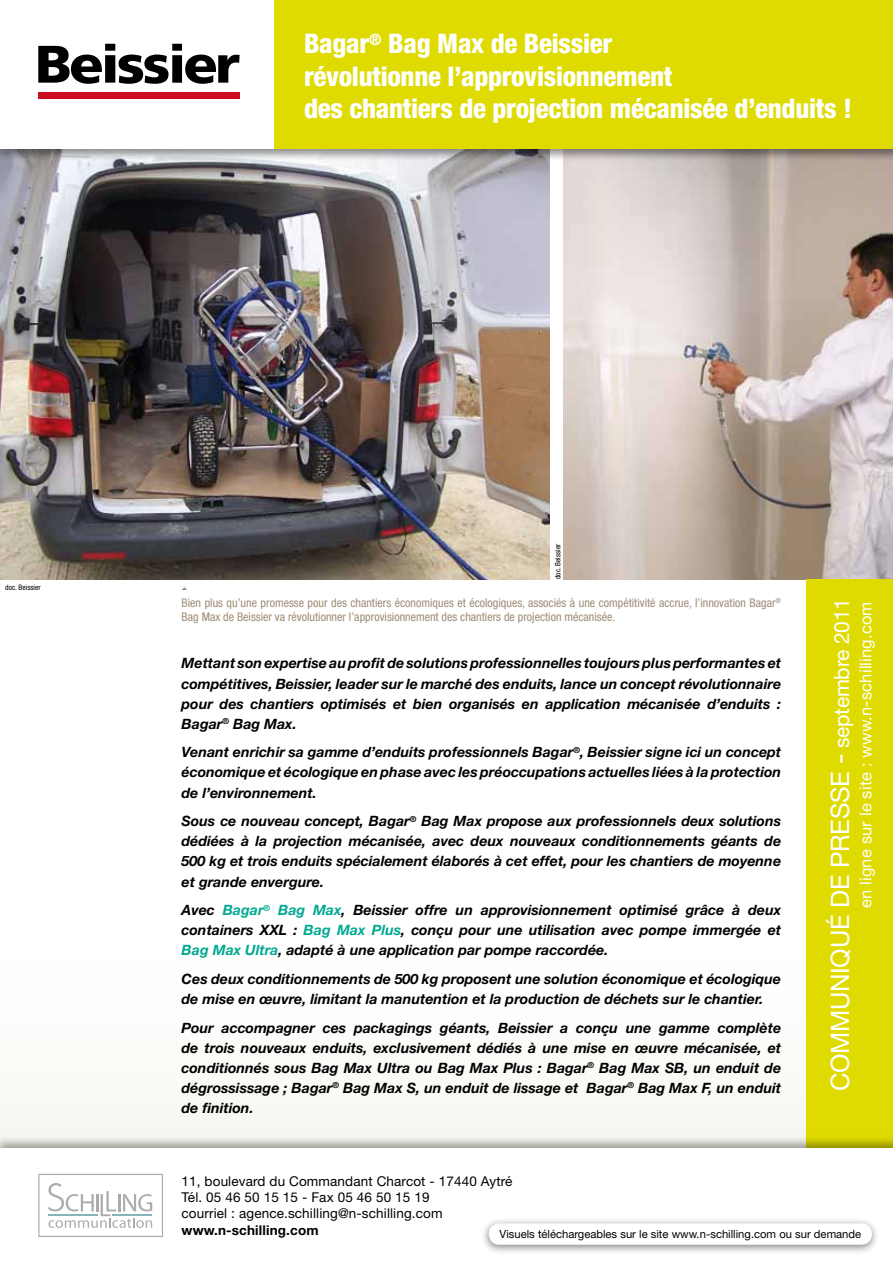
<style>
.page{position:relative;width:893px;height:1263px;background:#fff}
.page>*{position:absolute;margin:0;border:0;box-sizing:border-box;transform-origin:0 0}
.t1{font:800 condensed 27px/32.4px "Helvetica Neue LT Std";letter-spacing:-.01em;color:#fff}
.t2{font:25.5px "Helvetica Neue LT Std";letter-spacing:-.01em;color:#fff}
.t3{font:16.5px "Helvetica Neue LT Std";letter-spacing:.01em;color:#fff}
.t4{font:italic 700 14.25px/20.1px "Helvetica Neue LT Std";color:#000;text-align:justify}
.t5{font:13.5px/16.2px "Helvetica Neue LT Std";letter-spacing:.01em;color:#000}
.t6{font:700 13.5px "Helvetica Neue LT Std";letter-spacing:.01em;color:#000}
.t7{font:condensed 12px/14.4px "Helvetica Neue LT Std";color:#9e8c76}
.t8{font:11.25px "Helvetica Neue LT Std";color:#000}
.t9{font:condensed 7.5px "Helvetica Neue LT Std";color:#000}
.s1{color:#00a992}
.s2{font-size:27px}
.s3{font-size:21px}
</style>
<div class="page">
<img style="left:0;top:161px;width:550px;height:418px">
<img style="left:563px;top:161px;width:330px;height:418px">
<div style="left:0;top:930px;width:893px;height:333px;background:#fcfcfa"></div>
<div style="left:806px;top:579px;width:87px;height:666px;background:#dfdb00"></div>
<div style="left:0;top:1136px;width:893px;height:127px;background:#000;opacity:.35"></div>
<div style="left:0;top:1148px;width:893px;height:115px;background:#fff"></div>
<div style="left:0;top:0;width:893px;height:161px;background:#000;opacity:.45"></div>
<div style="left:0;top:0;width:893px;height:149px;background:#dfdb00"></div>
<div style="left:0;top:0;width:273px;height:149px;background:#fff"></div>
<svg style="left:38px;top:44px;width:202px;height:40px"></svg>
<div style="left:38px;top:92px;width:202px;height:7px;background:#cb0d1f"></div>
<div style="left:481px;top:1217px;width:398px;height:38px;background:#000;opacity:.5"></div>
<div style="left:489px;top:1223px;width:383px;height:22px;background:#fff;border-radius:11px"></div>
<div style="left:38px;top:1174px;width:125px;height:63px;background:#fff;border:1px solid #ababad"></div>
<svg style="left:48px;top:1183px;width:104px;height:45px"></svg>
<h1 class="t1" style="left:304px;top:27px;width:549px">Bagar<sup>®</sup> Bag Max de Beissier<br>révolutionne l’approvisionnement<br>des chantiers de projection mécanisée d’enduits !</h1>
<p class="t9" style="left:5px;top:583px;width:37px">doc. Beissier</p>
<p class="t9" style="left:553px;top:579px;width:37px;rotate:-90deg">doc. Beissier</p>
<p class="t7" style="left:182px;top:595px;width:601px">Bien plus qu’une promesse pour des chantiers économiques et écologiques, associés à une compétitivité accrue, l’innovation Bagar<sup>®<br></sup>Bag Max de Beissier va révolutionner l’approvisionnement des chantiers de projection mécanisée.</p>
<p class="t4" style="left:182px;top:653px;width:601px">Mettant son expertise au profit de solutions professionnelles toujours plus performantes et compétitives, Beissier, leader sur le marché des enduits, lance un concept révolutionnaire pour des chantiers optimisés et bien organisés en application mécanisée d’enduits :<br>Bagar<sup>®</sup> Bag Max.</p>
<p class="t4" style="left:182px;top:742px;width:601px">Venant enrichir sa gamme d’enduits professionnels Bagar<sup>®</sup>, Beissier signe ici un concept économique et écologique en phase avec les préoccupations actuelles liées à la protection de l’environnement.</p>
<p class="t4" style="left:182px;top:811px;width:601px">Sous ce nouveau concept, Bagar<sup>®</sup> Bag Max propose aux professionnels deux solutions dédiées à la projection mécanisée, avec deux nouveaux conditionnements géants de 500 kg et trois enduits spécialement élaborés à cet effet, pour les chantiers de moyenne et grande envergure.</p>
<p class="t4" style="left:182px;top:900px;width:601px">Avec <span class="s1">Bagar</span><sup>®</sup> <span class="s1">Bag Max</span>, Beissier offre un approvisionnement optimisé grâce à deux containers XXL : <span class="s1">Bag Max Plus</span>, conçu pour une utilisation avec pompe immergée et <span class="s1">Bag Max Ultra</span>, adapté à une application par pompe raccordée.</p>
<p class="t4" style="left:182px;top:968px;width:601px">Ces deux conditionnements de 500 kg proposent une solution économique et écologique de mise en œuvre, limitant la manutention et la production de déchets sur le chantier.</p>
<p class="t4" style="left:182px;top:1017px;width:601px">Pour accompagner ces packagings géants, Beissier a conçu une gamme complète de trois nouveaux enduits, exclusivement dédiés à une mise en œuvre mécanisée, et conditionnés sous Bag Max Ultra ou Bag Max Plus : Bagar<sup>®</sup> Bag Max SB, un enduit de dégrossissage ; Bagar<sup>®</sup> Bag Max S, un enduit de lissage et Bagar<sup>®</sup> Bag Max F, un enduit de finition.</p>
<h2 class="t2" style="left:825px;top:1091px;width:495px;rotate:-90deg">COMMUNIQUÉ DE PRESSE <span class="s2">-</span> <span class="s3">septembre 2011</span></h2>
<p class="t3" style="left:856px;top:908px;width:308px;rotate:-90deg">en ligne sur le site : www.n-schilling.com</p>
<p class="t5" style="left:182px;top:1173px;width:332px">11, boulevard du Commandant Charcot - 17440 Aytré<br>Tél. 05 46 50 15 15 - Fax 05 46 50 15 19<br>courriel : agence.schilling@n-schilling.com</p>
<p class="t6" style="left:182px;top:1221px;width:139px">www.n-schilling.com</p>
<p class="t8" style="left:499px;top:1227px;width:363px">Visuels téléchargeables sur le site www.n-schilling.com ou sur demande</p>
</div>
